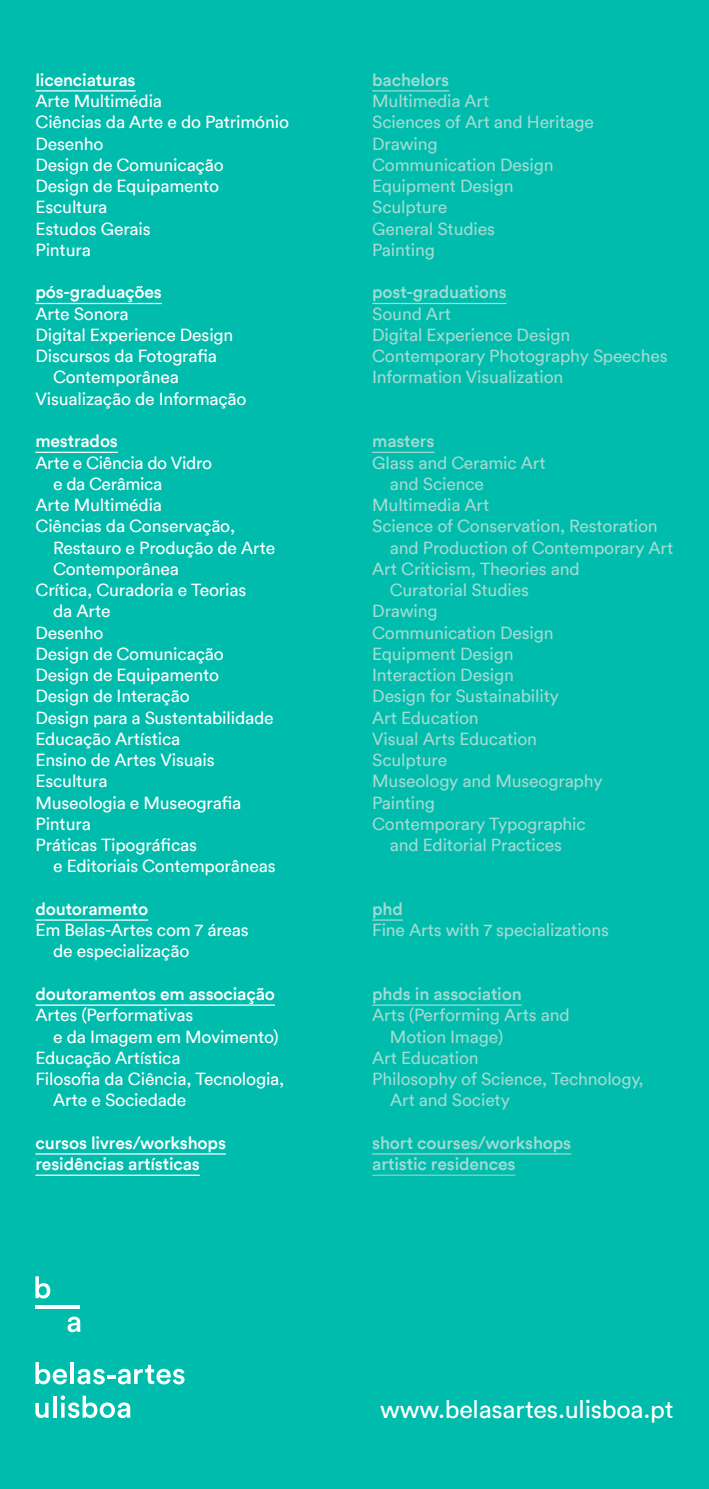
<style>
.page{position:relative;width:709px;height:1489px;background:#fff}
.page>*{position:absolute;margin:0;border:0;box-sizing:border-box;transform-origin:0 0}
.t1{font:25px "Circular TT";letter-spacing:-.01em;color:#fff}
.t2{font:17.5px/21.2px "Circular TT";letter-spacing:-.01em;color:#fff}
.t3{font:17.5px/21.2px "Circular TT";letter-spacing:-.01em;color:#a1dbd3}
.t4{font:500 17.5px/21.2px "Circular TT";letter-spacing:-.01em;color:#fff}
.t5{font:500 17.5px/21.2px "Circular TT";letter-spacing:-.01em;color:#a1dbd3}
</style>
<div class="page">
<div style="left:0;top:0;width:709px;height:1488px;background:#00bcac"></div>
<svg style="left:35px;top:1402px;width:14px;height:15px"></svg>
<hr style="left:53px;top:1395px;width:4px;height:22px;background:#fff">
<svg style="left:61px;top:1395px;width:69px;height:22px"></svg>
<svg style="left:35px;top:1362px;width:32px;height:22px"></svg>
<hr style="left:70px;top:1361px;width:4px;height:22px;background:#fff">
<svg style="left:77px;top:1364px;width:107px;height:20px"></svg>
<hr style="left:35px;top:1305px;width:45px;height:3px;background:#fff">
<svg style="left:67px;top:1316px;width:13px;height:16px"></svg>
<svg style="left:35px;top:1276px;width:15px;height:22px"></svg>
<hr style="left:35px;top:90px;width:101px;height:1px;background:#fff">
<hr style="left:35px;top:303px;width:127px;height:1px;background:#fff">
<hr style="left:35px;top:451px;width:83px;height:2px;background:#fff">
<hr style="left:35px;top:919px;width:113px;height:1px;background:#fff">
<hr style="left:35px;top:1004px;width:240px;height:1px;background:#fff">
<hr style="left:35px;top:1153px;width:191px;height:1px;background:#fff">
<hr style="left:35px;top:1174px;width:165px;height:1px;background:#fff">
<hr style="left:372px;top:90px;width:77px;height:1px;background:#a1dbd3">
<hr style="left:372px;top:303px;width:134px;height:1px;background:#a1dbd3">
<hr style="left:372px;top:451px;width:62px;height:2px;background:#a1dbd3">
<hr style="left:372px;top:919px;width:31px;height:1px;background:#a1dbd3">
<hr style="left:372px;top:1004px;width:149px;height:1px;background:#a1dbd3">
<hr style="left:372px;top:1153px;width:199px;height:1px;background:#a1dbd3">
<hr style="left:372px;top:1174px;width:143px;height:1px;background:#86d3ca">
<p class="t4" style="left:35px;top:69px;width:102px">licenciaturas</p>
<p class="t2" style="left:35px;top:90px;width:255px">Arte Multimédia<br>Ciências da Arte e do Património<br>Desenho<br>Design de Comunicação<br>Design de Equipamento<br>Escultura<br>Estudos Gerais<br>Pintura</p>
<p class="t4" style="left:35px;top:281px;width:128px">pós-graduações</p>
<p class="t2" style="left:35px;top:303px;width:95px">Arte Sonora</p>
<p class="t2" style="left:35px;top:324px;width:199px">Digital Experience Design</p>
<p class="t2" style="left:35px;top:345px;width:183px">Discursos da Fotografia</p>
<p class="t2" style="left:53px;top:366px;width:127px">Contemporânea</p>
<p class="t2" style="left:35px;top:388px;width:213px">Visualização de Informação</p>
<p class="t4" style="left:35px;top:430px;width:84px">mestrados</p>
<p class="t2" style="left:35px;top:451px;width:178px">Arte e Ciência do Vidro</p>
<p class="t2" style="left:53px;top:473px;width:111px">e da Cerâmica</p>
<p class="t2" style="left:35px;top:494px;width:128px">Arte Multimédia</p>
<p class="t2" style="left:35px;top:515px;width:201px">Ciências da Conservação,</p>
<p class="t2" style="left:53px;top:536px;width:224px">Restauro e Produção de Arte</p>
<p class="t2" style="left:53px;top:558px;width:127px">Contemporânea</p>
<p class="t2" style="left:35px;top:579px;width:212px">Crítica, Curadoria e Teorias</p>
<p class="t2" style="left:53px;top:600px;width:59px">da Arte</p>
<p class="t2" style="left:35px;top:621px;width:70px">Desenho</p>
<p class="t2" style="left:35px;top:643px;width:190px">Design de Comunicação</p>
<p class="t2" style="left:35px;top:664px;width:185px">Design de Equipamento</p>
<p class="t2" style="left:35px;top:685px;width:156px">Design de Interação</p>
<p class="t2" style="left:35px;top:706px;width:240px">Design para a Sustentabilidade</p>
<p class="t2" style="left:35px;top:727px;width:146px">Educação Artística</p>
<p class="t2" style="left:35px;top:749px;width:181px">Ensino de Artes Visuais</p>
<p class="t2" style="left:35px;top:770px;width:73px">Escultura</p>
<p class="t2" style="left:35px;top:791px;width:207px">Museologia e Museografia</p>
<p class="t2" style="left:35px;top:812px;width:57px">Pintura</p>
<p class="t2" style="left:35px;top:834px;width:163px">Práticas Tipográficas</p>
<p class="t2" style="left:53px;top:855px;width:224px">e Editoriais Contemporâneas</p>
<p class="t4" style="left:35px;top:897px;width:114px">doutoramento</p>
<p class="t2" style="left:53px;top:919px;width:197px;text-indent:-18px">Em Belas-Artes com 7 áreas de especialização</p>
<p class="t4" style="left:35px;top:982px;width:241px">doutoramentos em associação</p>
<p class="t2" style="left:35px;top:1004px;width:159px">Artes (Performativas</p>
<p class="t2" style="left:53px;top:1025px;width:227px">e da Imagem em Movimento)</p>
<p class="t2" style="left:35px;top:1046px;width:146px">Educação Artística</p>
<p class="t2" style="left:35px;top:1067px;width:250px">Filosofia da Ciência, Tecnologia,</p>
<p class="t2" style="left:53px;top:1089px;width:135px">Arte e Sociedade</p>
<p class="t4" style="left:36px;top:1131px;width:192px">cursos livres/workshops residências artísticas</p>
<p class="t5" style="left:372px;top:69px;width:79px">bachelors</p>
<p class="t3" style="left:372px;top:90px;width:223px">Multimedia Art<br>Sciences of Art and Heritage<br>Drawing<br>Communication Design<br>Equipment Design<br>Sculpture<br>General Studies<br>Painting</p>
<p class="t5" style="left:372px;top:281px;width:136px">post-graduations</p>
<p class="t3" style="left:372px;top:303px;width:297px">Sound Art<br>Digital Experience Design<br>Contemporary Photography Speeches<br>Information Visualization</p>
<p class="t5" style="left:372px;top:430px;width:64px">masters</p>
<p class="t3" style="left:372px;top:451px;width:175px">Glass and Ceramic Art</p>
<p class="t3" style="left:390px;top:473px;width:96px">and Science</p>
<p class="t3" style="left:372px;top:494px;width:119px">Multimedia Art</p>
<p class="t3" style="left:372px;top:515px;width:287px">Science of Conservation, Restoration</p>
<p class="t3" style="left:390px;top:536px;width:285px">and Production of Contemporary Art</p>
<p class="t3" style="left:372px;top:558px;width:209px">Art Criticism, Theories and</p>
<p class="t3" style="left:390px;top:579px;width:140px">Curatorial Studies</p>
<p class="t3" style="left:372px;top:600px;width:67px">Drawing</p>
<p class="t3" style="left:372px;top:621px;width:183px">Communication Design</p>
<p class="t3" style="left:372px;top:643px;width:143px">Equipment Design</p>
<p class="t3" style="left:372px;top:664px;width:143px">Interaction Design</p>
<p class="t3" style="left:372px;top:685px;width:188px">Design for Sustainability</p>
<p class="t3" style="left:372px;top:706px;width:108px">Art Education</p>
<p class="t3" style="left:372px;top:727px;width:166px">Visual Arts Education</p>
<p class="t3" style="left:372px;top:749px;width:77px">Sculpture</p>
<p class="t3" style="left:372px;top:770px;width:232px">Museology and Museography</p>
<p class="t3" style="left:372px;top:791px;width:64px">Painting</p>
<p class="t3" style="left:372px;top:812px;width:215px">Contemporary Typographic</p>
<p class="t3" style="left:390px;top:834px;width:173px">and Editorial Practices</p>
<p class="t5" style="left:372px;top:897px;width:32px">phd</p>
<p class="t3" style="left:372px;top:919px;width:238px">Fine Arts with 7 specializations</p>
<p class="t5" style="left:372px;top:982px;width:151px">phds in association</p>
<p class="t3" style="left:372px;top:1004px;width:199px">Arts (Performing Arts and</p>
<p class="t3" style="left:390px;top:1025px;width:115px">Motion Image)</p>
<p class="t3" style="left:372px;top:1046px;width:108px">Art Education</p>
<p class="t3" style="left:372px;top:1067px;width:273px">Philosophy of Science, Technology,</p>
<p class="t3" style="left:390px;top:1089px;width:121px">Art and Society</p>
<p class="t5" style="left:372px;top:1131px;width:200px">short courses/workshops artistic residences</p>
<h1 class="t1" style="left:380px;top:1393px;width:295px">www.belasartes.ulisboa.pt</h1>
</div>
